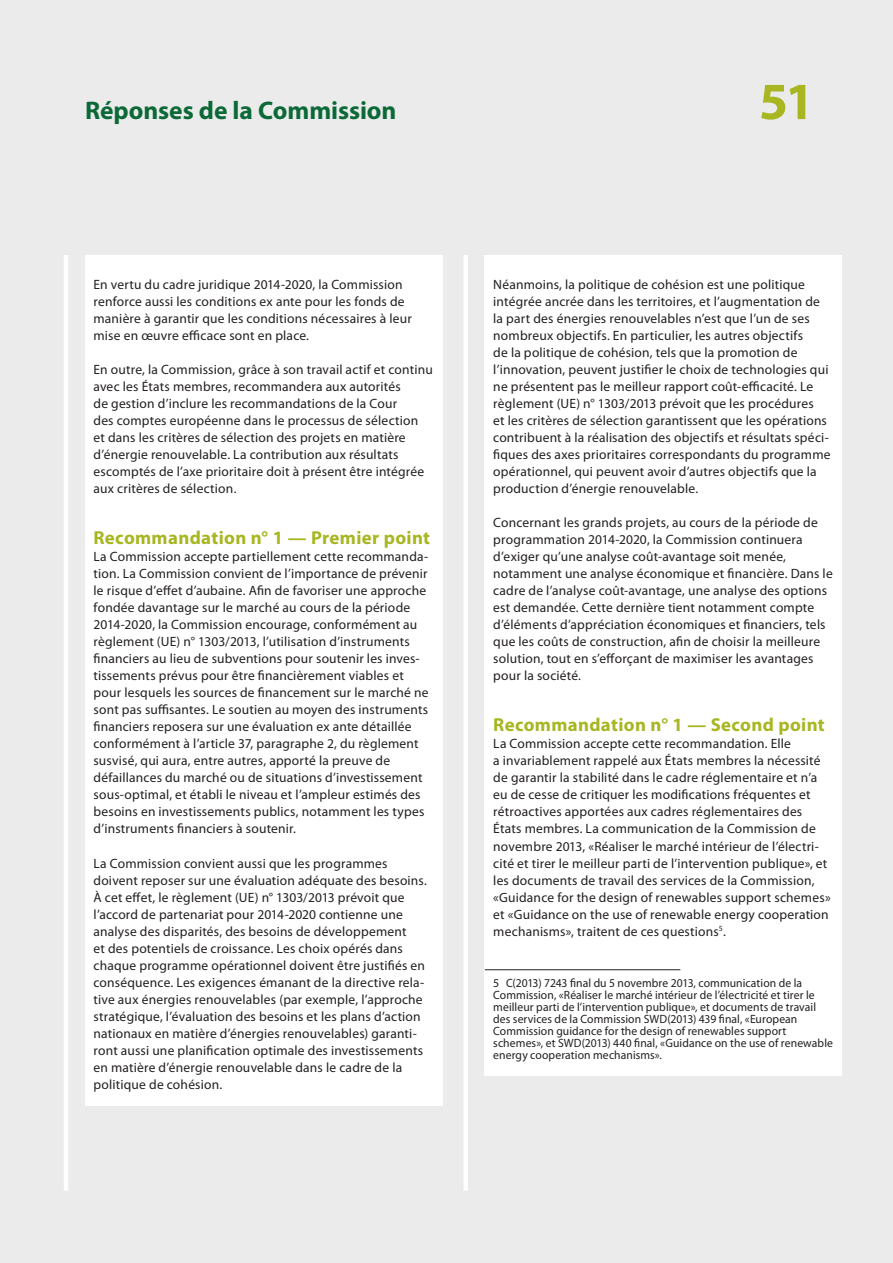
<style>
.page{position:relative;width:893px;height:1263px;background:#ebebeb}
.page>*{position:absolute;margin:0;border:0;box-sizing:border-box;transform-origin:0 0}
.t1{font:700 52.5px "Myriad Pro";color:#a7b621}
.t2{font:700 25.5px "Myriad Pro";letter-spacing:-.005em;color:#0b6938}
.K_03_-_REP_CHIFFRE{font:700 18.75px "Myriad Pro";letter-spacing:.02em;color:#a7b621}
.K_04_-_REP_TEXTE_COU{font:13.5px/17px "Myriad Pro";letter-spacing:.015em;color:#231f20}
.K_06_-_REP_FOOTNOTES{font:12px/12px "Myriad Pro";letter-spacing:.005em;color:#231f20}
</style>
<div class="page">
<hr style="left:64px;top:255px;width:4px;height:936px;background:#fff">
<div style="left:463px;top:255px;width:5px;height:936px;background:#fff"></div>
<div style="left:485px;top:255px;width:357px;height:821px;background:#fff"></div>
<div style="left:85px;top:255px;width:357px;height:851px;background:#fff"></div>
<hr style="left:485px;top:969px;width:195px;height:1px;background:#231f20">
<h2 class="t2" style="left:85px;top:94px;width:313px">Réponses de la Commission</h2>
<h1 class="t1" style="left:759px;top:67px;width:57px">51</h1>
<p class="K_04_-_REP_TEXTE_COU" style="left:94px;top:276px;width:320px">En vertu du cadre juridique 2014-2020, la Commission renforce aussi les conditions ex ante pour les fonds de manière à garantir que les conditions nécessaires à leur mise en œuvre efficace sont en place.</p>
<p class="K_04_-_REP_TEXTE_COU" style="left:94px;top:361px;width:341px">En outre, la Commission, grâce à son travail actif et continu avec les États membres, recommandera aux autorités<br>de gestion d’inclure les recommandations de la Cour<br>des comptes européenne dans le processus de sélection et dans les critères de sélection des projets en matière d’énergie renouvelable. La contribution aux résultats escomptés de l’axe prioritaire doit à présent être intégrée aux critères de sélection.</p>
<p class="K_03_-_REP_CHIFFRE" style="left:94px;top:526px;width:338px">Recommandation n° 1 — Premier point</p>
<p class="K_04_-_REP_TEXTE_COU" style="left:94px;top:548px;width:337px">La Commission accepte partiellement cette recommanda‑ tion. La Commission convient de l’importance de prévenir le risque d’effet d’aubaine. Afin de favoriser une approche fondée davantage sur le marché au cours de la période 2014-2020, la Commission encourage, conformément au règlement (UE) n° 1303/2013, l’utilisation d’instruments financiers au lieu de subventions pour soutenir les inves‑ tissements prévus pour être financièrement viables et pour lesquels les sources de financement sur le marché ne sont pas suffisantes. Le soutien au moyen des instruments financiers reposera sur une évaluation ex ante détaillée conformément à l’article 37, paragraphe 2, du règlement susvisé, qui aura, entre autres, apporté la preuve de défaillances du marché ou de situations d’investissement sous‑optimal, et établi le niveau et l’ampleur estimés des besoins en investissements publics, notamment les types d’instruments financiers à soutenir.</p>
<p class="K_04_-_REP_TEXTE_COU" style="left:94px;top:854px;width:335px">La Commission convient aussi que les programmes doivent reposer sur une évaluation adéquate des besoins.<br>À cet effet, le règlement (UE) n° 1303/2013 prévoit que l’accord de partenariat pour 2014-2020 contienne une analyse des disparités, des besoins de développement<br>et des potentiels de croissance. Les choix opérés dans chaque programme opérationnel doivent être justifiés en conséquence. Les exigences émanant de la directive rela‑ tive aux énergies renouvelables (par exemple, l’approche stratégique, l’évaluation des besoins et les plans d’action nationaux en matière d’énergies renouvelables) garanti‑ ront aussi une planification optimale des investissements en matière d’énergie renouvelable dans le cadre de la politique de cohésion.</p>
<p class="K_04_-_REP_TEXTE_COU" style="left:493px;top:276px;width:339px">Néanmoins, la politique de cohésion est une politique intégrée ancrée dans les territoires, et l’augmentation de la part des énergies renouvelables n’est que l’un de ses nombreux objectifs. En particulier, les autres objectifs<br>de la politique de cohésion, tels que la promotion de l’innovation, peuvent justifier le choix de technologies qui ne présentent pas le meilleur rapport coût‑efficacité. Le règlement (UE) n° 1303/2013 prévoit que les procédures<br>et les critères de sélection garantissent que les opérations contribuent à la réalisation des objectifs et résultats spéci‑ fiques des axes prioritaires correspondants du programme opérationnel, qui peuvent avoir d’autres objectifs que la production d’énergie renouvelable.</p>
<p class="K_04_-_REP_TEXTE_COU" style="left:493px;top:514px;width:341px">Concernant les grands projets, au cours de la période de programmation 2014-2020, la Commission continuera d’exiger qu’une analyse coût‑avantage soit menée, notamment une analyse économique et financière. Dans le cadre de l’analyse coût‑avantage, une analyse des options est demandée. Cette dernière tient notamment compte d’éléments d’appréciation économiques et financiers, tels que les coûts de construction, afin de choisir la meilleure solution, tout en s’efforçant de maximiser les avantages pour la société.</p>
<p class="K_03_-_REP_CHIFFRE" style="left:493px;top:713px;width:333px">Recommandation n° 1 — Second point</p>
<p class="K_04_-_REP_TEXTE_COU" style="left:493px;top:735px;width:339px">La Commission accepte cette recommandation. Elle<br>a invariablement rappelé aux États membres la nécessité de garantir la stabilité dans le cadre réglementaire et n’a eu de cesse de critiquer les modifications fréquentes et rétroactives apportées aux cadres réglementaires des États membres. La communication de la Commission de novembre 2013, «Réaliser le marché intérieur de l’électri‑ cité et tirer le meilleur parti de l’intervention publique», et les documents de travail des services de la Commission, «Guidance for the design of renewables support schemes» et «Guidance on the use of renewable energy cooperation mechanisms», traitent de ces questions<sup>5</sup>.</p>
<p class="K_06_-_REP_FOOTNOTES" style="left:493px;top:976px;width:341px">5 C(2013) 7243 final du 5 novembre 2013, communication de la Commission, «Réaliser le marché intérieur de l’électricité et tirer le meilleur parti de l’intervention publique», et documents de travail des services de la Commission SWD(2013) 439 final, «European Commission guidance for the design of renewables support schemes», et SWD(2013) 440 final, «Guidance on the use of renewable energy cooperation mechanisms».</p>
</div>
